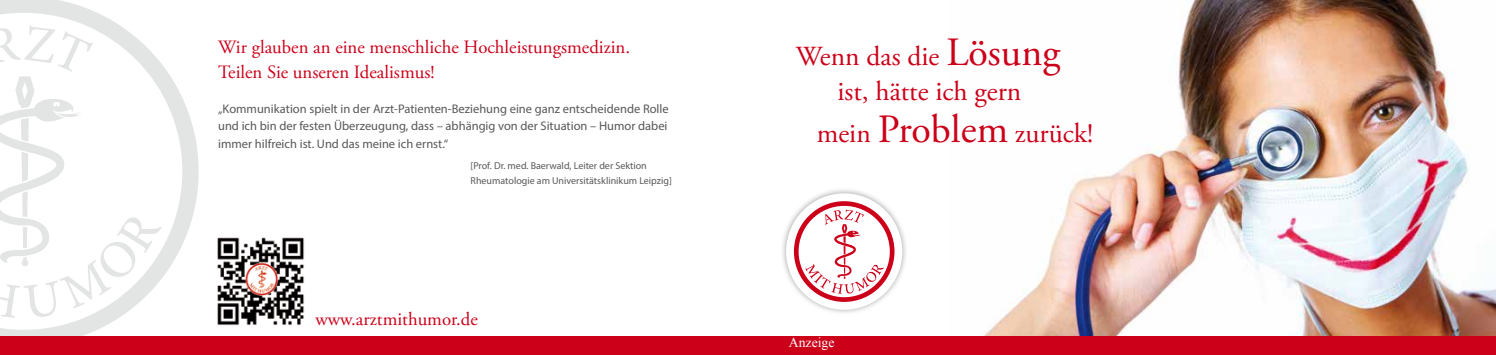
<style>
.page{position:relative;width:1496px;height:355px;background:#fff}
.page>*{position:absolute;margin:0;border:0;box-sizing:border-box;transform-origin:0 0}
.t1{font:27.5px/35px "Adobe Garamond Pro";color:#cc0019;text-align:center}
.t2{font:18.75px/25px "Adobe Garamond Pro";color:#cc0019}
.t3{font:13.75px "Times New Roman";color:#fff}
.t4{font:12.5px/17.5px "Myriad Pro";color:#58585a;text-align:justify}
.t5{font:10px/15px "Myriad Pro";color:#58585a}
.s1{font-size:40px}
</style>
<div class="page">
<svg style="left:0;top:0;width:199px;height:336px"></svg>
<img style="left:983px;top:0;width:512px;height:336px">
<div style="left:780px;top:187px;width:128px;height:128px;background:#000;opacity:.34"></div>
<div style="left:786px;top:193px;width:116px;height:116px;background:#fff;border-radius:50%"></div>
<svg style="left:794px;top:201px;width:100px;height:100px"></svg>
<div style="left:0;top:336px;width:1495px;height:18px;background:#cc0019"></div>
<img style="left:217px;top:237px;width:87px;height:89px">
<h2 class="t2" style="left:218px;top:35px;width:413px">Wir glauben an eine menschliche Hochleistungsmedizin.<br>Teilen Sie unseren Idealismus!</h2>
<p class="t4" style="left:218px;top:100px;width:452px">„Kommunikation spielt in der Arzt-Patienten-Beziehung eine ganz entscheidende Rolle und ich bin der festen Überzeugung, dass – abhängig von der Situation – Humor dabei immer hilfreich ist. Und das meine ich ernst.“</p>
<p class="t5" style="left:470px;top:158px;width:203px">[Prof. Dr. med. Baerwald, Leiter der Sektion<br>Rheumatologie am Universitätsklinikum Leipzig]</p>
<h2 class="t2" style="left:315px;top:307px;width:164px">www.arztmithumor.de</h2>
<h1 class="t1" style="left:795px;top:39px;width:266px">Wenn das die <span class="s1">Lösung </span>ist, hätte ich gern</h1>
<h1 class="t1" style="left:816px;top:117px;width:278px">mein <span class="s1">Problem</span> zurück!</h1>
<p class="t3" style="left:788px;top:332px;width:47px">Anzeige</p>
</div>
